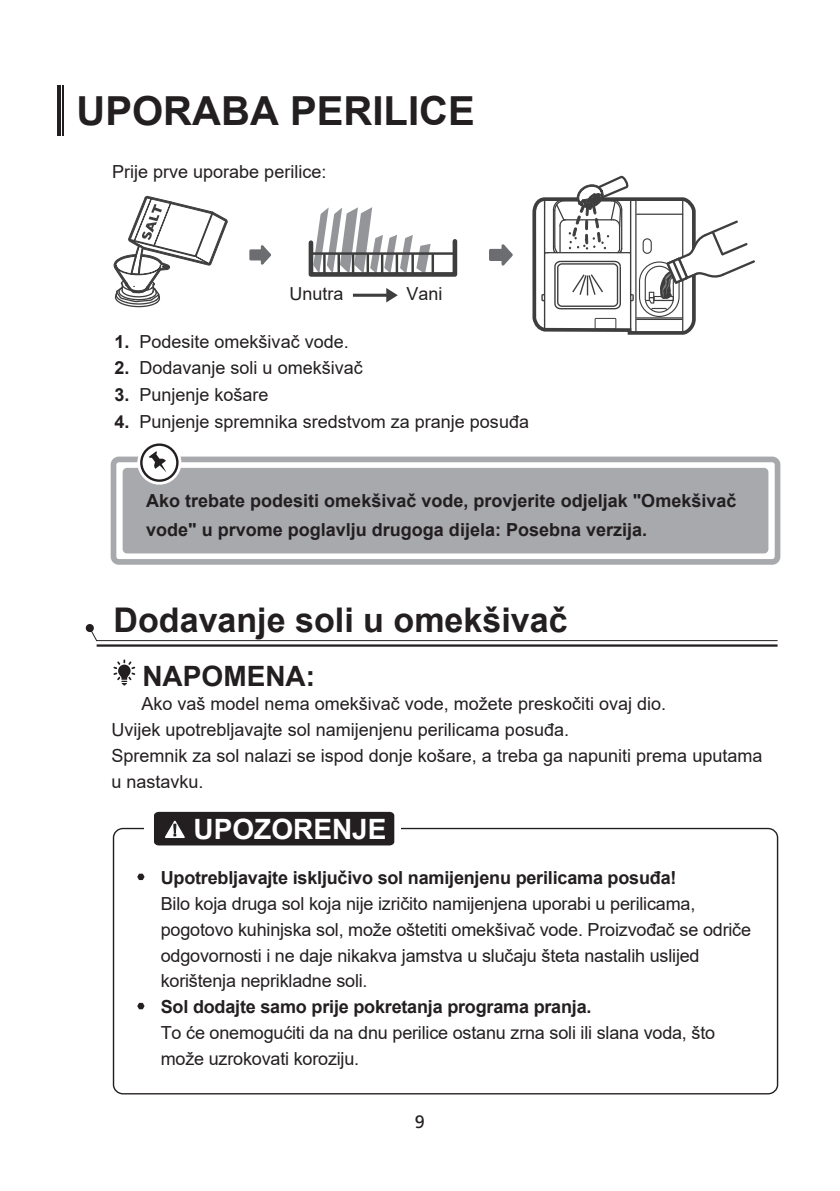
<style>
.page{position:relative;width:840px;height:1191px;background:#fff}
.page>*{position:absolute;margin:0;border:0;box-sizing:border-box;transform-origin:0 0}
.t1{font:700 40px "Arial";color:#231f20}
.t2{font:700 34px "Arial";color:#231f20}
.t3{font:700 28px "Arial";color:#fff}
.t4{font:700 28px "Arial";color:#231f20}
.t5{font:18px/26px "Arial";color:#231f20}
.t6{font:700 18px/28.4px "Arial";color:#231f20}
.t7{font:18px "Frutiger LT";color:#231f20}
.s1{font-weight:700}
</style>
<div class="page">
<svg style="left:137px;top:873px;width:7px;height:7px"></svg>
<svg style="left:137px;top:1003px;width:7px;height:6px"></svg>
<svg style="left:157px;top:814px;width:238px;height:32px"></svg>
<div style="left:154px;top:812px;width:240px;height:33px;background:#231f20"></div>
<div style="left:123px;top:468px;width:645px;height:85px;background:#a8a9ad;border-radius:4px"></div>
<div style="left:111px;top:456px;width:669px;height:109px;border:6px solid #a8a9ad;border-radius:5px"></div>
<div style="left:137px;top:440px;width:44px;height:44px;border:8px solid #fff;border-radius:50%"></div>
<svg style="left:141px;top:444px;width:36px;height:36px"></svg>
<div style="left:140px;top:443px;width:38px;height:39px;border:2px solid #231f20;border-radius:50%"></div>
<svg style="left:148px;top:451px;width:18px;height:22px"></svg>
<svg style="left:113px;top:659px;width:22px;height:26px"></svg>
<svg style="left:86px;top:624px;width:691px;height:17px"></svg>
<hr style="left:57px;top:85px;width:3px;height:50px;background:#231f20">
<hr style="left:62px;top:85px;width:1px;height:50px;background:#231f20">
<svg style="left:249px;top:245px;width:23px;height:20px"></svg>
<svg style="left:308px;top:207px;width:150px;height:70px"></svg>
<hr style="left:351px;top:253px;width:3px;height:21px;background:#3e3e3f">
<hr style="left:323px;top:253px;width:2px;height:21px;background:#3e3e3f">
<hr style="left:337px;top:253px;width:3px;height:21px;background:#3e3e3f">
<hr style="left:366px;top:253px;width:3px;height:21px;background:#3e3e3f">
<hr style="left:381px;top:253px;width:2px;height:21px;background:#3e3e3f">
<hr style="left:395px;top:253px;width:3px;height:21px;background:#3e3e3f">
<hr style="left:411px;top:253px;width:2px;height:21px;background:#3e3e3f">
<hr style="left:311px;top:252px;width:143px;height:3px;background:#3e3e3f">
<hr style="left:431px;top:253px;width:3px;height:21px;background:#3e3e3f">
<svg style="left:386px;top:288px;width:11px;height:14px"></svg>
<hr style="left:353px;top:294px;width:37px;height:3px;background:#3e3e3f">
<svg style="left:489px;top:244px;width:24px;height:22px"></svg>
<svg style="left:113px;top:195px;width:114px;height:113px"></svg>
<svg style="left:532px;top:175px;width:223px;height:160px"></svg>
<hr style="left:97px;top:644px;width:680px;height:2px;background:#231f20">
<h1 class="t1" style="left:76px;top:83px;width:399px">UPORABA PERILICE</h1>
<p class="t5" style="left:112px;top:159px;width:216px">Prije prve uporabe perilice:</p>
<p class="t5" style="left:289px;top:281px;width:55px">Unutra</p>
<p class="t5" style="left:406px;top:281px;width:37px">Vani</p>
<p class="t5" style="left:114px;top:328px;width:236px"><span class="s1">1.</span> Podesite omekšivač vode.</p>
<p class="t5" style="left:114px;top:355px;width:250px"><span class="s1">2.</span> Dodavanje soli u omekšivač</p>
<p class="t5" style="left:114px;top:382px;width:156px"><span class="s1">3.</span> Punjenje košare</p>
<p class="t5" style="left:114px;top:408px;width:416px"><span class="s1">4.</span> Punjenje spremnika sredstvom za pranje posuđa</p>
<p class="t6" style="left:146px;top:487px;width:591px">Ako trebate podesiti omekšivač vode, provjerite odjeljak "Omekšivač vode" u prvome poglavlju drugoga dijela: Posebna verzija.</p>
<h2 class="t2" style="left:113px;top:595px;width:455px">Dodavanje soli u omekšivač</h2>
<h3 class="t4" style="left:142px;top:656px;width:174px">NAPOMENA:</h3>
<p class="t5" style="left:111px;top:690px;width:652px;text-indent:30px">Ako vaš model nema omekšivač vode, možete preskočiti ovaj dio.<br>Uvijek upotrebljavajte sol namijenjenu perilicama posuđa.<br>Spremnik za sol nalazi se ispod donje košare, a treba ga napuniti prema uputama u nastavku.</p>
<h3 class="t3" style="left:193px;top:809px;width:194px">UPOZORENJE</h3>
<p class="t6" style="left:161px;top:863px;width:517px">Upotrebljavajte isključivo sol namijenjenu perilicama posuđa!</p>
<p class="t5" style="left:161px;top:890px;width:591px">Bilo koja druga sol koja nije izričito namijenjena uporabi u perilicama, pogotovo kuhinjska sol, može oštetiti omekšivač vode. Proizvođač se odriče odgovornosti i ne daje nikakva jamstva u slučaju šteta nastalih uslijed korištenja neprikladne soli.</p>
<p class="t6" style="left:161px;top:993px;width:432px">Sol dodajte samo prije pokretanja programa pranja.</p>
<p class="t5" style="left:161px;top:1019px;width:555px">To će onemogućiti da na dnu perilice ostanu zrna soli ili slana voda, što može uzrokovati koroziju.</p>
<p class="t7" style="left:414px;top:1114px;width:12px">9</p>
</div>
